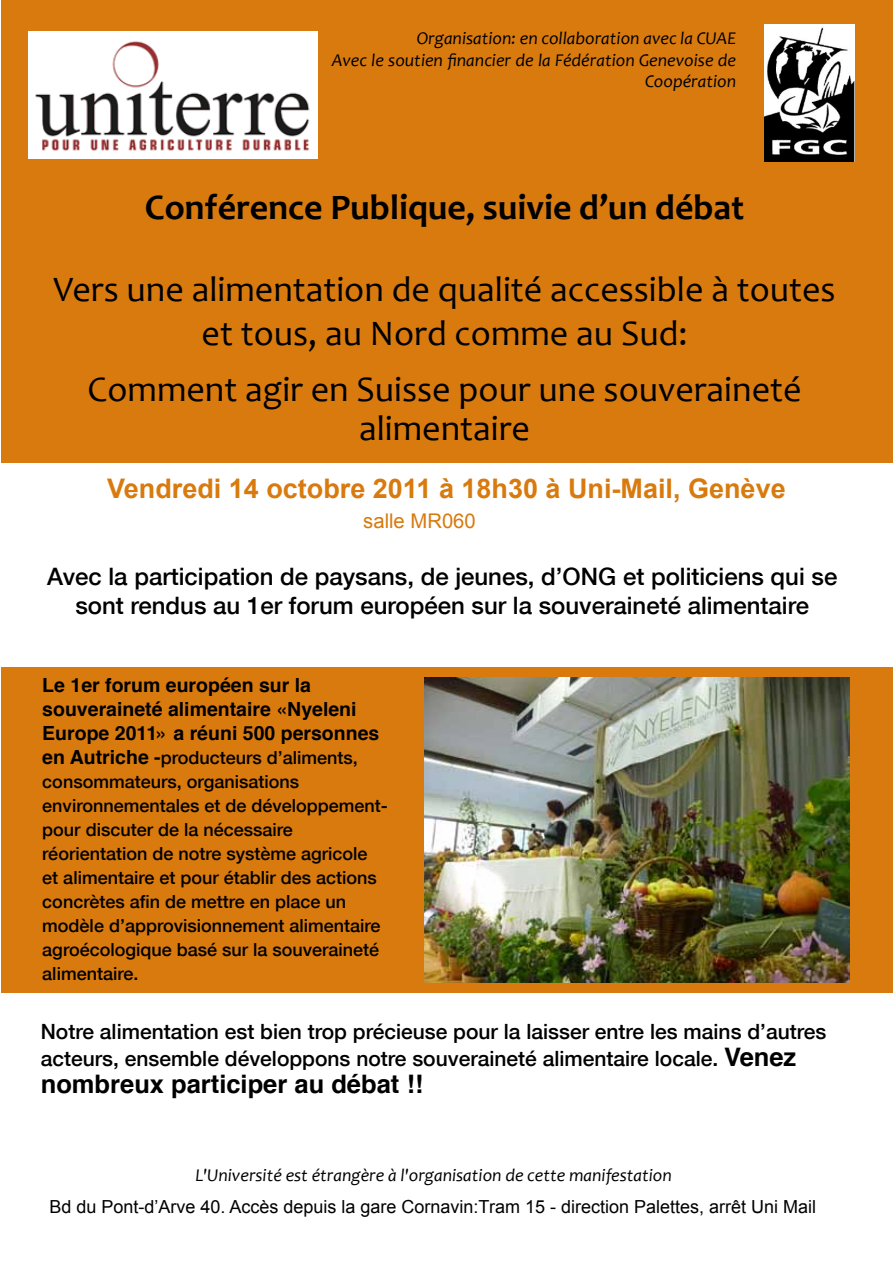
<style>
.page{position:relative;width:893px;height:1263px;background:#fff}
.page>*{position:absolute;margin:0;border:0;box-sizing:border-box;transform-origin:0 0}
.t1{font:36px/43.2px "Candara";color:#000;text-align:center}
.t2{font:700 36px "Candara";color:#000}
.t3{font:700 27px "Arial";color:#d87a0e}
.t4{font:700 25.5px "Helvetica";color:#000}
.t5{font:500 24px/28.8px "Helvetica Neue";color:#000;text-align:center}
.t6{font:500 21px/27px "Helvetica Neue";color:#000}
.t7{font:20.25px "Arial";color:#d87a0e}
.t8{font:700 19.5px/24px "Helvetica";color:#000}
.t9{font:500 18px/24px "Helvetica Neue";color:#000}
.t10{font:italic 18px/21.6px "Candara";color:#000;text-align:right}
.t11{font:18px "Arial";color:#000}
.s1{font-family:"Helvetica";font-weight:700;font-size:19.5px}
.s2{font-family:"Helvetica";font-weight:700;font-size:25.5px}
</style>
<div class="page">
<div style="left:1px;top:667px;width:891px;height:326px;background:#d87a0e"></div>
<div style="left:1px;top:1px;width:891px;height:462px;background:#d87a0e"></div>
<img style="left:29px;top:31px;width:289px;height:127px">
<img style="left:764px;top:25px;width:91px;height:137px">
<img style="left:424px;top:677px;width:425px;height:305px">
<p class="t10" style="left:332px;top:28px;width:406px">Organisation: en collaboration avec la CUAE<br>Avec le soutien financier de la Fédération Genevoise de<br>Coopération</p>
<h1 class="t2" style="left:145px;top:185px;width:601px">Conférence Publique, suivie d’un débat</h1>
<h1 class="t1" style="left:54px;top:268px;width:784px">Vers une alimentation de qualité accessible à toutes et tous, au Nord comme au Sud:</h1>
<h1 class="t1" style="left:88px;top:369px;width:715px;line-height:39px">Comment agir en Suisse pour une souveraineté alimentaire</h1>
<h2 class="t3" style="left:107px;top:471px;width:680px">Vendredi 14 octobre 2011 à 18h30 à Uni-Mail, Genève</h2>
<p class="t7" style="left:363px;top:508px;width:114px">salle MR060</p>
<h3 class="t5" style="left:47px;top:562px;width:792px">Avec la participation de paysans, de jeunes, d’ONG et politiciens qui se sont rendus au 1er forum européen sur la souveraineté alimentaire</h3>
<p class="t8" style="left:42px;top:673px;width:339px">Le 1er forum européen sur la souveraineté alimentaire «Nyeleni<br>Europe 2011» a réuni 500 personnes</p>
<p class="t9" style="left:42px;top:745px;width:347px"><span class="s1">en Autriche -</span>producteurs d’aliments, consommateurs, organisations environnementales et de développement&shy;pour discuter de la nécessaire réorientation de notre système agricole et alimentaire et pour établir des actions concrètes afin de mettre en place un modèle d’approvisionnement alimentaire agroécologique basé sur la souveraineté alimentaire.</p>
<p class="t6" style="left:41px;top:1018px;width:787px">Notre alimentation est bien trop précieuse pour la laisser entre les mains d’autres acteurs, ensemble développons notre souveraineté alimentaire locale. <span class="s2">Venez</span></p>
<h3 class="t4" style="left:41px;top:1063px;width:384px">nombreux participer au débat !!</h3>
<p class="t10" style="left:196px;top:1164px;width:478px">L'Université est étrangère à l'organisation de cette manifestation</p>
<p class="t11" style="left:49px;top:1194px;width:768px">Bd du Pont-d’Arve 40. Accès depuis la gare Cornavin:Tram 15 - direction Palettes, arrêt Uni Mail</p>
</div>
